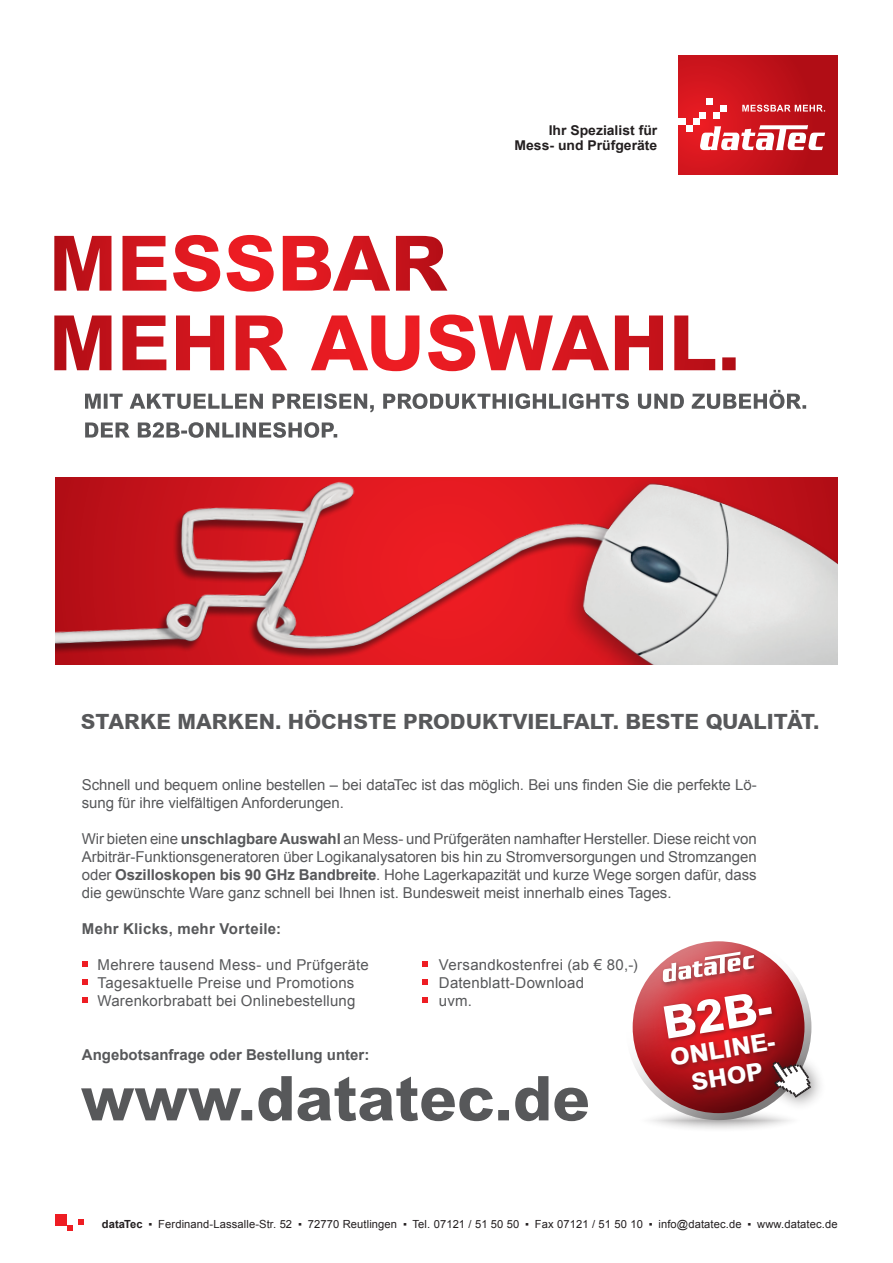
<style>
.page{position:relative;width:893px;height:1263px;background:#fff}
.page>*{position:absolute;margin:0;border:0;box-sizing:border-box;transform-origin:0 0}
.t1{font:800 45.15px "Aria";color:#fff}
.t2{font:800 24.3px/27.8px "Aria";color:#fff;text-align:center}
.t3{font:800 21px "Aria";color:#57585a}
.t4{font:15px/18px "Arial";letter-spacing:-.005em;color:#57585a}
.t5{font:15px "Arial";letter-spacing:.02em;color:#57585a}
.t6{font:15px "Arial";letter-spacing:.015em;color:#57585a}
.t7{font:700 15px "Arial";color:#57585a}
.t8{font:700 15px "Arial";letter-spacing:.02em;color:#57585a}
.t9{font:700 13.5px/15px "Arial";color:#231f20;text-align:right}
.t10{font:11.25px "Arial";letter-spacing:.01em;color:#231f20}
.s1{font-weight:700}
</style>
<div class="page">
<img style="left:55px;top:477px;width:783px;height:188px">
<svg style="left:85px;top:422px;width:252px;height:16px"></svg>
<svg style="left:85px;top:390px;width:721px;height:22px"></svg>
<svg style="left:54px;top:315px;width:682px;height:56px"></svg>
<svg style="left:54px;top:235px;width:393px;height:57px"></svg>
<svg style="left:82px;top:962px;width:5px;height:5px"></svg>
<svg style="left:422px;top:962px;width:6px;height:5px"></svg>
<svg style="left:82px;top:980px;width:5px;height:5px"></svg>
<svg style="left:422px;top:980px;width:6px;height:5px"></svg>
<svg style="left:82px;top:998px;width:5px;height:5px"></svg>
<svg style="left:422px;top:998px;width:6px;height:5px"></svg>
<div style="left:634px;top:1108px;width:170px;height:25px;background:#fbfbfb;border-radius:50%"></div>
<svg style="left:679px;top:55px;width:159px;height:119px;background:#cc2e35"></svg>
<svg style="left:81px;top:1076px;width:507px;height:45px"></svg>
<div style="left:618px;top:928px;width:202px;height:200px;background:#231f20;opacity:.75"></div>
<div style="left:661px;top:991px;width:120px;height:105px;background:#231f20;opacity:.4"></div>
<div style="left:762px;top:1052px;width:65px;height:61px;background:#231f20;opacity:.5"></div>
<svg style="left:772px;top:1061px;width:39px;height:37px"></svg>
<div style="left:55px;top:1214px;width:12px;height:11px;background:#ee1d23"></div>
<svg style="left:67px;top:1219px;width:17px;height:12px"></svg>
<div style="left:660px;top:949px;width:100px;height:39px;background:#231f20;opacity:.4"></div>
<svg style="left:663px;top:951px;width:91px;height:31px"></svg>
<p class="t9" style="left:515px;top:123px;width:144px">Ihr Spezialist für<br>Mess- und Prüfgeräte</p>
<h3 class="t3" style="left:81px;top:709px;width:740px">STARKE MARKEN. HÖCHSTE PRODUKTVIELFALT. BESTE QUALITÄT.</h3>
<p class="t4" style="left:82px;top:776px;width:676px">Schnell und bequem online bestellen – bei dataTec ist das möglich. Bei uns finden Sie die perfekte Lö&shy;sung für ihre vielfältigen Anforderungen.</p>
<p class="t4" style="left:82px;top:830px;width:676px;text-align:justify">Wir bieten eine <span class="s1">unschlagbare Auswahl</span> an Mess- und Prüfgeräten namhafter Hersteller. Diese reicht von Arbiträr-Funktionsgeneratoren über Logikanalysatoren bis hin zu Stromversorgungen und Stromzangen oder <span class="s1">Oszilloskopen bis 90 GHz Bandbreite</span>. Hohe Lagerkapazität und kurze Wege sorgen dafür, dass die gewünschte Ware ganz schnell bei Ihnen ist. Bundesweit meist innerhalb eines Tages.</p>
<p class="t8" style="left:82px;top:918px;width:201px">Mehr Klicks, mehr Vorteile:</p>
<p class="t5" style="left:97px;top:955px;width:273px">Mehrere tausend Mess- und Prüfgeräte</p>
<p class="t6" style="left:439px;top:955px;width:201px">Versandkostenfrei (ab € 80,-)</p>
<p class="t5" style="left:97px;top:973px;width:259px">Tagesaktuelle Preise und Promotions</p>
<p class="t6" style="left:439px;top:973px;width:147px">Datenblatt-Download</p>
<p class="t4" style="left:97px;top:992px;width:259px">Warenkorbrabatt bei Onlinebestellung</p>
<p class="t4" style="left:439px;top:992px;width:35px">uvm.</p>
<p class="t7" style="left:82px;top:1044px;width:289px">Angebotsanfrage oder Bestellung unter:</p>
<h1 class="t1" style="left:659px;top:996px;width:119px;rotate:-9deg">B2B-</h1>
<h2 class="t2" style="left:668px;top:1043px;width:112px;rotate:-9deg">ONLINE-<br>SHOP</h2>
<p class="t10" style="left:102px;top:1216px;width:737px"><span class="s1">dataTec</span> ▪ Ferdinand-Lassalle-Str. 52 ▪ 72770 Reutlingen ▪ Tel. 07121 / 51 50 50 ▪ Fax 07121 / 51 50 10 ▪ info@datatec.de ▪ www.datatec.de</p>
</div>
